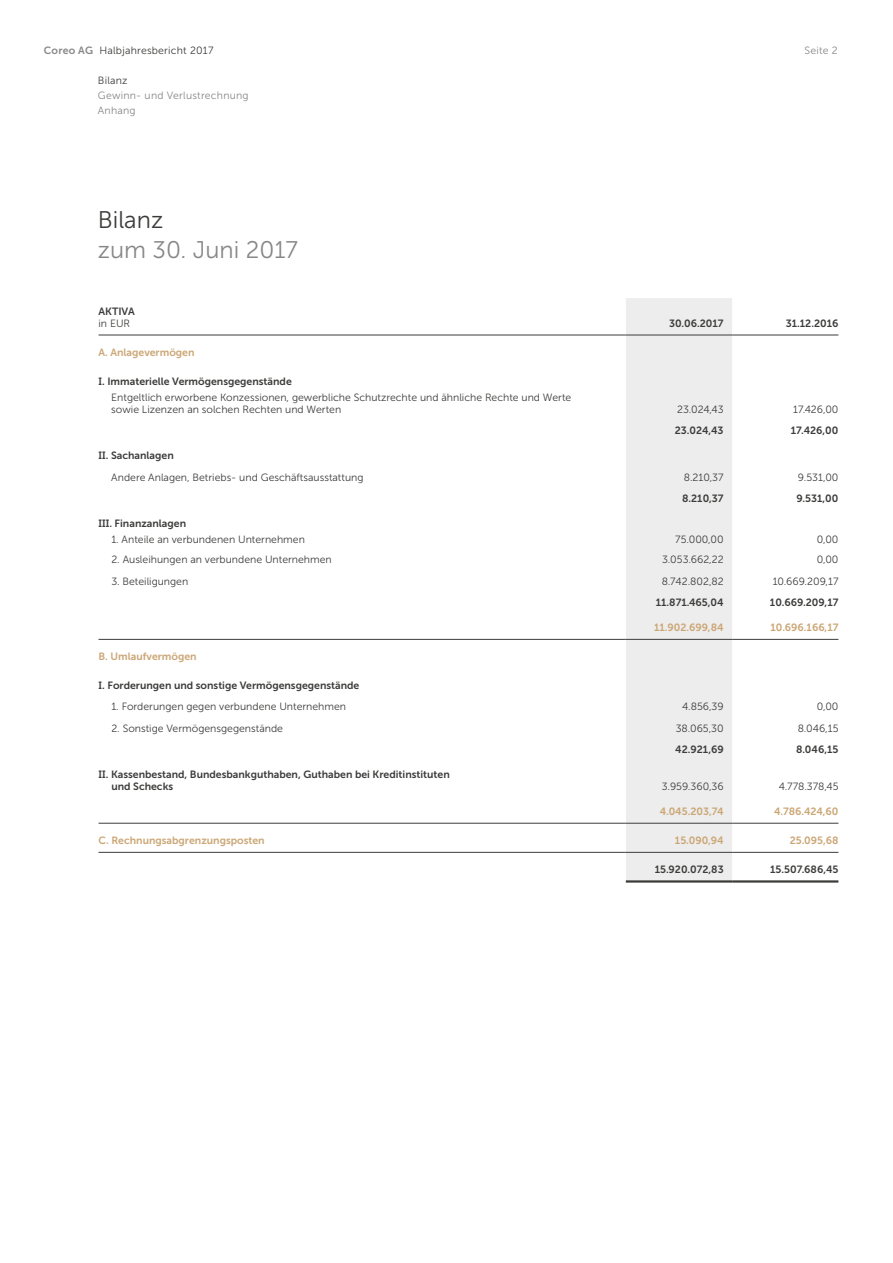
<style>
.page{position:relative;width:893px;height:1263px;background:#fff}
.page>*{position:absolute;margin:0;border:0;box-sizing:border-box;transform-origin:0 0}
.t1{font:24px "Museo Sans 300";color:#878787}
.t2{font:24px "Museo Sans 300";color:#3c3c3b}
.t3{font:10.5px/12px "Museo Sans 300";color:#3c3c3b}
.t4{font:10.5px/12px "Museo Sans 700";color:#3c3c3b}
.t5{font:10.5px "Museo Sans 700";color:#cba675}
.t6{font:10.5px/15px "Museo Sans 300";letter-spacing:.02em;color:#878787}
.t7{font:10.5px "Museo Sans 300";letter-spacing:.02em;color:#3c3c3b}
.s1{font-family:"Museo Sans 700";color:#878787}
.s2{font-family:"Museo 700"}
</style>
<div class="page">
<div style="left:626px;top:298px;width:106px;height:582px;background:#ededed"></div>
<hr style="left:99px;top:852px;width:527px;height:1px;background:#3c3c3b">
<hr style="left:626px;top:852px;width:106px;height:1px;background:#3c3c3b">
<hr style="left:732px;top:852px;width:106px;height:1px;background:#3c3c3b">
<hr style="left:99px;top:335px;width:527px;height:1px;background:#3c3c3b">
<hr style="left:626px;top:335px;width:106px;height:1px;background:#3c3c3b">
<hr style="left:732px;top:335px;width:106px;height:1px;background:#3c3c3b">
<hr style="left:99px;top:639px;width:527px;height:1px;background:#3c3c3b">
<hr style="left:626px;top:639px;width:106px;height:1px;background:#3c3c3b">
<hr style="left:732px;top:639px;width:106px;height:1px;background:#3c3c3b">
<hr style="left:99px;top:823px;width:527px;height:1px;background:#3c3c3b">
<hr style="left:626px;top:823px;width:106px;height:1px;background:#3c3c3b">
<hr style="left:732px;top:823px;width:106px;height:1px;background:#3c3c3b">
<hr style="left:626px;top:880px;width:106px;height:3px;background:#3c3c3b">
<hr style="left:732px;top:880px;width:106px;height:3px;background:#3c3c3b">
<p class="t7" style="left:44px;top:45px;width:171px"><span class="s1">Coreo AG</span> Halbjahresbericht 2017</p>
<p class="t6" style="left:804px;top:43px;width:35px">Seite 2</p>
<p class="t3" style="left:98px;top:75px;width:31px">Bilanz</p>
<p class="t6" style="left:98px;top:88px;width:152px">Gewinn- und Verlustrechnung<br>Anhang</p>
<h1 class="t2" style="left:98px;top:207px;width:67px">Bilanz</h1>
<h1 class="t1" style="left:98px;top:237px;width:202px">zum 30. Juni 2017</h1>
<p class="t4" style="left:99px;top:305px;width:38px">AKTIVA</p>
<p class="t3" style="left:99px;top:317px;width:33px">in EUR</p>
<p class="t4" style="left:669px;top:317px;width:56px">30.06.2017</p>
<p class="t4" style="left:786px;top:317px;width:54px">31.12.2016</p>
<p class="t5" style="left:99px;top:346px;width:97px">A. Anlagevermögen</p>
<p class="t4" style="left:99px;top:375px;width:195px"><span class="s2">I</span>. Immaterielle Vermögensgegenstände</p>
<p class="t3" style="left:111px;top:392px;width:462px">Entgeltlich erworbene Konzessionen, gewerbliche Schutzrechte und ähnliche Rechte und Werte sowie Lizenzen an solchen Rechten und Werten</p>
<p class="t3" style="left:677px;top:404px;width:48px">23.024,43</p>
<p class="t3" style="left:793px;top:404px;width:47px">17.426,00</p>
<p class="t4" style="left:675px;top:425px;width:50px">23.024,43</p>
<p class="t4" style="left:791px;top:425px;width:49px">17.426,00</p>
<p class="t4" style="left:99px;top:450px;width:77px"><span class="s2">II</span>. Sachanlagen</p>
<p class="t3" style="left:111px;top:471px;width:254px">Andere Anlagen, Betriebs- und Geschäftsausstattung</p>
<p class="t3" style="left:684px;top:471px;width:41px">8.210,37</p>
<p class="t3" style="left:798px;top:471px;width:42px">9.531,00</p>
<p class="t4" style="left:682px;top:492px;width:43px">8.210,37</p>
<p class="t4" style="left:796px;top:492px;width:44px">9.531,00</p>
<p class="t4" style="left:99px;top:517px;width:89px"><span class="s2">III</span>. Finanzanlagen</p>
<p class="t3" style="left:111px;top:534px;width:195px">1. Anteile an verbundenen Unternehmen</p>
<p class="t3" style="left:675px;top:534px;width:50px">75.000,00</p>
<p class="t3" style="left:817px;top:534px;width:23px">0,00</p>
<p class="t3" style="left:111px;top:554px;width:222px">2. Ausleihungen an verbundene Unternehmen</p>
<p class="t3" style="left:662px;top:554px;width:63px">3.053.662,22</p>
<p class="t3" style="left:817px;top:554px;width:23px">0,00</p>
<p class="t3" style="left:111px;top:575px;width:78px">3. Beteiligungen</p>
<p class="t3" style="left:662px;top:575px;width:64px">8.742.802,82</p>
<p class="t3" style="left:773px;top:575px;width:67px">10.669.209,17</p>
<p class="t4" style="left:656px;top:596px;width:69px">11.871.465,04</p>
<p class="t4" style="left:770px;top:596px;width:70px">10.669.209,17</p>
<p class="t5" style="left:654px;top:621px;width:71px">11.902.699,84</p>
<p class="t5" style="left:770px;top:621px;width:70px">10.696.166,17</p>
<p class="t5" style="left:99px;top:650px;width:100px">B. Umlaufvermögen</p>
<p class="t4" style="left:99px;top:679px;width:262px"><span class="s2">I</span>. Forderungen und sonstige Vermögensgegenstände</p>
<p class="t3" style="left:111px;top:701px;width:236px">1. Forderungen gegen verbundene Unternehmen</p>
<p class="t3" style="left:682px;top:701px;width:43px">4.856,39</p>
<p class="t3" style="left:817px;top:701px;width:23px">0,00</p>
<p class="t3" style="left:111px;top:722px;width:173px">2. Sonstige Vermögensgegenstände</p>
<p class="t3" style="left:676px;top:722px;width:49px">38.065,30</p>
<p class="t3" style="left:798px;top:722px;width:42px">8.046,15</p>
<p class="t4" style="left:675px;top:743px;width:50px">42.921,69</p>
<p class="t4" style="left:796px;top:743px;width:44px">8.046,15</p>
<p class="t4" style="left:111px;top:768px;width:340px;text-indent:-13px"><span class="s2">II</span>. Kassenbestand, Bundesbankguthaben, Guthaben bei Kreditinstituten und Schecks</p>
<p class="t3" style="left:662px;top:780px;width:63px">3.959.360,36</p>
<p class="t3" style="left:779px;top:780px;width:61px">4.778.378,45</p>
<p class="t5" style="left:660px;top:805px;width:65px">4.045.203,74</p>
<p class="t5" style="left:774px;top:805px;width:66px">4.786.424,60</p>
<p class="t5" style="left:99px;top:834px;width:168px">C. Rechnungsabgrenzungsposten</p>
<p class="t5" style="left:675px;top:834px;width:50px">15.090,94</p>
<p class="t5" style="left:790px;top:834px;width:50px">25.095,68</p>
<p class="t4" style="left:655px;top:863px;width:71px">15.920.072,83</p>
<p class="t4" style="left:770px;top:863px;width:70px">15.507.686,45</p>
</div>
